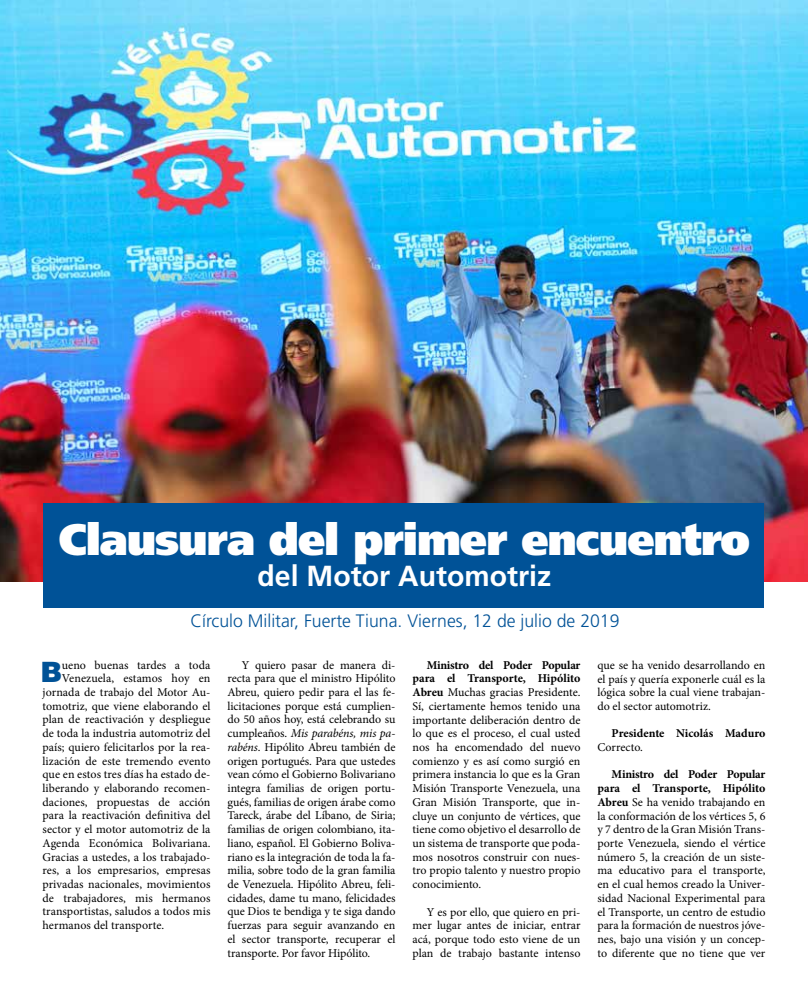
<style>
.page{position:relative;width:808px;height:1007px;background:#fff}
.page>*{position:absolute;margin:0;border:0;box-sizing:border-box;transform-origin:0 0}
.t1{font:900 44px "Frutiger LT Std";letter-spacing:-.025em;color:#fff}
.t2{font:700 29px "Frutiger LT Std";color:#fff}
.t3{font:900 28px "Helvetica LT Std";color:#005297}
.t4{font:300 18px "Frutiger LT Std";color:#005297}
.t5{font:12px/13.7px "Minion Pro";color:#000;text-align:justify}
.t6{font:700 12px "Minion Pro";letter-spacing:-.005em;color:#000}
.s1{font-style:italic}
.s2{font-weight:700}
</style>
<div class="page">
<img style="left:0;top:0;width:808px;height:581px">
<div style="left:43px;top:503px;width:721px;height:104px;background:#005297"></div>
<h1 class="t1" style="left:59px;top:512px;width:692px">Clausura del primer encuentro</h1>
<h2 class="t2" style="left:258px;top:558px;width:295px">del Motor Automotriz</h2>
<h3 class="t4" style="left:190px;top:610px;width:431px">Círculo Militar, Fuerte Tiuna. Viernes, 12 de julio de 2019</h3>
<h3 class="t3" style="left:41px;top:653px;width:23px">B</h3>
<p class="t5" style="left:62px;top:657px;width:150px">ueno buenas tardes a toda</p>
<p class="t5" style="left:227px;top:658px;width:169px;text-indent:14px">Y quiero pasar de manera di&shy;recta para que el ministro Hipólito Abreu, quiero pedir para el las fe&shy;licitaciones porque está cumplien&shy;do 50 años hoy, está celebrando su cumpleaños. <span class="s1">Mis parabéns, mis pa&shy;rabéns</span>. Hipólito Abreu también de origen portugués. Para que ustedes vean cómo el Gobierno Bolivariano integra familias de origen portu&shy;gués, familias de origen árabe como Tareck, árabe del Líbano, de Siria; familias de origen colombiano, ita&shy;liano, español. El Gobierno Boliva&shy;riano es la integración de toda la fa&shy;milia, sobre todo de la gran familia de Venezuela. Hipólito Abreu, feli&shy;cidades, dame tu mano, felicidades que Dios te bendiga y te siga dando fuerzas para seguir avanzando en el sector transporte, recuperar el transporte. Por favor Hipólito.</p>
<p class="t5" style="left:412px;top:658px;width:169px;text-indent:14px"><span class="s2">Ministro del Poder Popular para el Transporte, Hipólito Abreu</span> Muchas gracias Presidente.<br>Sí, ciertamente hemos tenido una importante deliberación dentro de lo que es el proceso, el cual usted nos ha encomendado del nuevo comienzo y es así como surgió en primera instancia lo que es la Gran Misión Transporte Venezuela, una Gran Misión Transporte, que in&shy;cluye un conjunto de vértices, que tiene como objetivo el desarrollo de un sistema de transporte que poda&shy;mos nosotros construir con nues&shy;tro propio talento y nuestro propio conocimiento.</p>
<p class="t5" style="left:597px;top:658px;width:169px">que se ha venido desarrollando en el país y quería exponerle cuál es la lógica sobre la cual viene trabajan&shy;do el sector automotriz.</p>
<p class="t6" style="left:612px;top:725px;width:155px">Presidente Nicolás Maduro</p>
<p class="t5" style="left:597px;top:740px;width:47px">Correcto.</p>
<p class="t5" style="left:597px;top:767px;width:169px;text-indent:14px"><span class="s2">Ministro del Poder Popular para el Transporte, Hipólito Abreu</span> Se ha venido trabajando en la conformación de los vértices 5, 6 y 7 dentro de la Gran Misión Trans&shy;porte Venezuela, siendo el vértice número 5, la creación de un siste&shy;ma educativo para el transporte, en el cual hemos creado la Univer&shy;sidad Nacional Experimental para el Transporte, un centro de estudio para la formación de nuestros jóve&shy;nes, bajo una visión y un concep&shy;to diferente que no tiene que ver</p>
<p class="t5" style="left:62px;top:671px;width:150px">Venezuela, estamos hoy en</p>
<p class="t5" style="left:43px;top:685px;width:169px">jornada de trabajo del Motor Au-</p>
<p class="t5" style="left:43px;top:699px;width:169px">tomotriz, que viene elaborando el</p>
<p class="t5" style="left:43px;top:712px;width:169px">plan de reactivación y despliegue</p>
<p class="t5" style="left:43px;top:726px;width:169px">de toda la industria automotriz del</p>
<p class="t5" style="left:43px;top:740px;width:169px">país; quiero felicitarlos por la rea-</p>
<p class="t5" style="left:43px;top:753px;width:169px">lización de este tremendo evento</p>
<p class="t5" style="left:43px;top:767px;width:169px">que en estos tres días ha estado de-</p>
<p class="t5" style="left:43px;top:781px;width:169px">liberando y elaborando recomen-</p>
<p class="t5" style="left:43px;top:795px;width:169px">daciones, propuestas de acción</p>
<p class="t5" style="left:43px;top:808px;width:169px">para la reactivación definitiva del</p>
<p class="t5" style="left:43px;top:822px;width:169px">sector y el motor automotriz de la</p>
<p class="t5" style="left:43px;top:836px;width:169px">Agenda Económica Bolivariana.</p>
<p class="t5" style="left:43px;top:849px;width:169px">Gracias a ustedes, a los trabajado-</p>
<p class="t5" style="left:43px;top:863px;width:169px">res, a los empresarios, empresas</p>
<p class="t5" style="left:43px;top:877px;width:169px">privadas nacionales, movimientos</p>
<p class="t5" style="left:43px;top:890px;width:169px">de trabajadores, mis hermanos</p>
<p class="t5" style="left:43px;top:904px;width:169px">transportistas, saludos a todos mis</p>
<p class="t5" style="left:43px;top:918px;width:123px">hermanos del transporte.</p>
<p class="t5" style="left:412px;top:904px;width:169px;text-indent:14px">Y es por ello, que quiero en pri&shy;mer lugar antes de iniciar, entrar acá, porque todo esto viene de un plan de trabajo bastante intenso</p>
</div>
